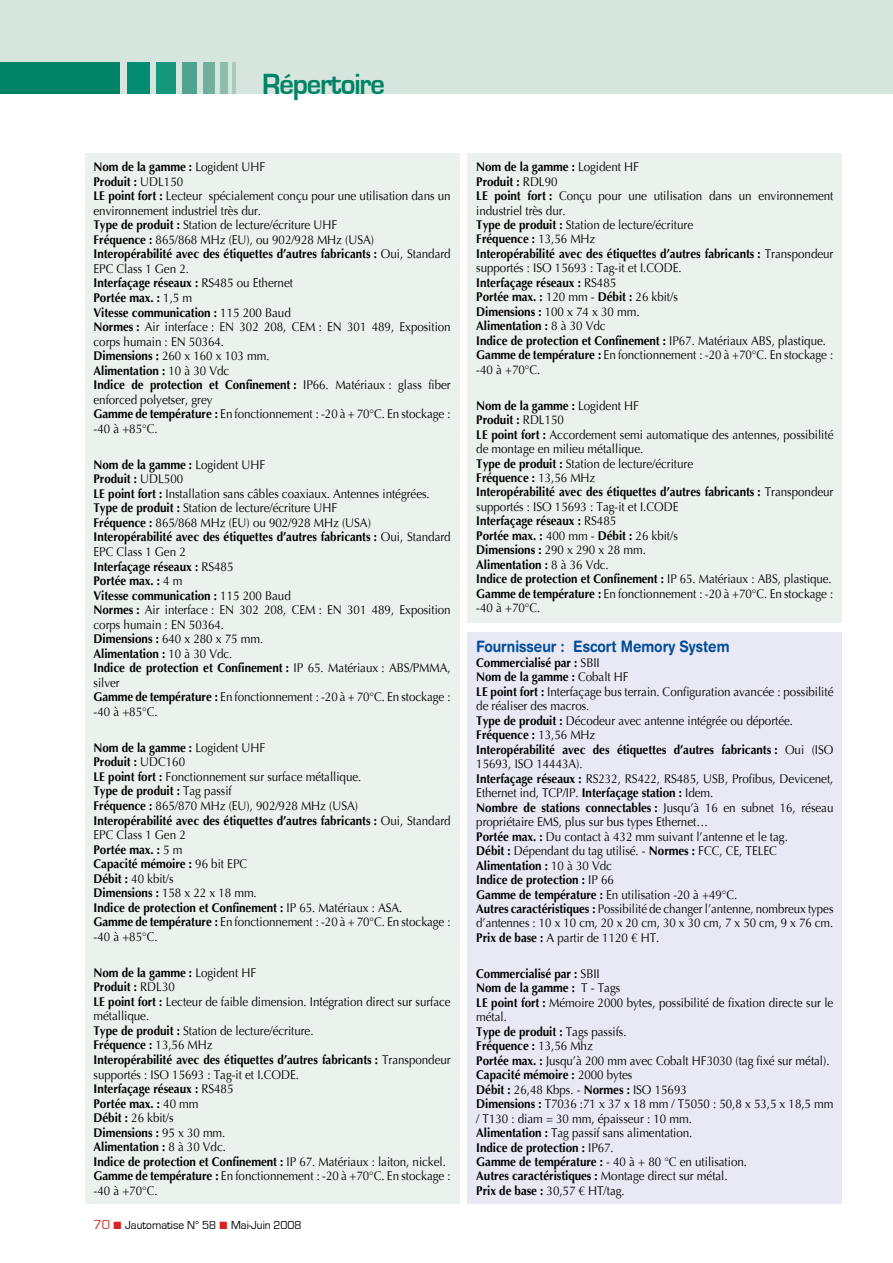
<style>
.page{position:relative;width:893px;height:1263px;background:#fff}
.page>*{position:absolute;margin:0;border:0;box-sizing:border-box;transform-origin:0 0}
.t1{font:700 30px "Eurostile";letter-spacing:-.04em;color:#008365;scale:.95 1}
.t2{font:700 15.75px "Helvetica Rounded";letter-spacing:-.005em;color:#004c99;scale:.88 1}
.t3{font:12.6px/14.5px "Optima";letter-spacing:-.005em;color:#000;scale:.92 1}
.t4{font:12px "Eurostile";color:#000;scale:.95 1}
.s1{font-weight:700}
.s2{font-size:13.5px;color:#d52422}
.s3{color:#d52422}
</style>
<div class="page">
<div style="left:0;top:0;width:893px;height:94px;background:#d6e5de"></div>
<div style="left:0;top:62px;width:120px;height:32px;background:#008365"></div>
<div style="left:128px;top:62px;width:22px;height:32px;background:#008d71"></div>
<div style="left:157px;top:62px;width:19px;height:32px;background:#16987f"></div>
<div style="left:182px;top:62px;width:15px;height:32px;background:#50a48e"></div>
<div style="left:203px;top:62px;width:11px;height:32px;background:#71b09d"></div>
<div style="left:220px;top:62px;width:7px;height:32px;background:#8dbdad"></div>
<hr style="left:232px;top:62px;width:4px;height:32px;background:#a8cbbe">
<div style="left:468px;top:632px;width:374px;height:571px;background:#e8e9f4"></div>
<div style="left:468px;top:153px;width:374px;height:469px;background:#ebf2ee"></div>
<div style="left:85px;top:153px;width:374px;height:1050px;background:#ebf2ee"></div>
<h1 class="t1" style="left:262px;top:68px;width:131px">Répertoire</h1>
<p class="t3" style="left:94px;top:160px;width:390px"><span class="s1">Nom de la gamme :</span> Logident UHF<br><span class="s1">Produit :</span> UDL150<br><span class="s1">LE point fort :</span> Lecteur spécialement conçu pour une utilisation dans un environnement industriel très dur.<br><span class="s1">Type de produit :</span> Station de lecture/écriture UHF<br><span class="s1">Fréquence :</span> 865/868 MHz (EU), ou 902/928 MHz (USA)<br><span class="s1">Interopérabilité avec des étiquettes d’autres fabricants :</span> Oui, Standard EPC Class 1 Gen 2.<br><span class="s1">Interfaçage réseaux :</span> RS485 ou Ethernet<br><span class="s1">Portée max. :</span> 1,5 m<br><span class="s1">Vitesse communication :</span> 115 200 Baud<br><span class="s1">Normes :</span> Air interface : EN 302 208, CEM : EN 301 489, Exposition corps humain : EN 50364.<br><span class="s1">Dimensions :</span> 260 x 160 x 103 mm.<br><span class="s1">Alimentation :</span> 10 à 30 Vdc<br><span class="s1">Indice de protection et Confinement :</span> IP66. Matériaux : glass fiber enforced polyetser, grey<br><span class="s1">Gamme de température :</span> En fonctionnement : -20 à + 70°C. En stockage : -40 à +85°C.</p>
<p class="t3" style="left:94px;top:457px;width:390px"><span class="s1">Nom de la gamme :</span> Logident UHF<br><span class="s1">Produit :</span> UDL500<br><span class="s1">LE point fort :</span> Installation sans câbles coaxiaux. Antennes intégrées.<br><span class="s1">Type de produit :</span> Station de lecture/écriture UHF<br><span class="s1">Fréquence :</span> 865/868 MHz (EU) ou 902/928 MHz (USA)<br><span class="s1">Interopérabilité avec des étiquettes d’autres fabricants :</span> Oui, Standard EPC Class 1 Gen 2<br><span class="s1">Interfaçage réseaux :</span> RS485<br><span class="s1">Portée max. :</span> 4 m<br><span class="s1">Vitesse communication :</span> 115 200 Baud<br><span class="s1">Normes :</span> Air interface : EN 302 208, CEM : EN 301 489, Exposition corps humain : EN 50364.<br><span class="s1">Dimensions :</span> 640 x 280 x 75 mm.<br><span class="s1">Alimentation :</span> 10 à 30 Vdc.<br><span class="s1">Indice de protection et Confinement :</span> IP 65. Matériaux : ABS/PMMA, silver<br><span class="s1">Gamme de température :</span> En fonctionnement : -20 à + 70°C. En stockage : -40 à +85°C.</p>
<p class="t3" style="left:94px;top:740px;width:390px"><span class="s1">Nom de la gamme :</span> Logident UHF<br><span class="s1">Produit :</span> UDC160<br><span class="s1">LE point fort :</span> Fonctionnement sur surface métallique.<br><span class="s1">Type de produit :</span> Tag passif<br><span class="s1">Fréquence :</span> 865/870 MHz (EU), 902/928 MHz (USA)<br><span class="s1">Interopérabilité avec des étiquettes d’autres fabricants :</span> Oui, Standard EPC Class 1 Gen 2<br><span class="s1">Portée max. :</span> 5 m<br><span class="s1">Capacité mémoire :</span> 96 bit EPC<br><span class="s1">Débit :</span> 40 kbit/s<br><span class="s1">Dimensions :</span> 158 x 22 x 18 mm.<br><span class="s1">Indice de protection et Confinement :</span> IP 65. Matériaux : ASA.<br><span class="s1">Gamme de température :</span> En fonctionnement : -20 à + 70°C. En stockage : -40 à +85°C.</p>
<p class="t3" style="left:94px;top:965px;width:390px"><span class="s1">Nom de la gamme :</span> Logident HF<br><span class="s1">Produit :</span> RDL30<br><span class="s1">LE point fort :</span> Lecteur de faible dimension. Intégration direct sur surface métallique.<br><span class="s1">Type de produit :</span> Station de lecture/écriture.<br><span class="s1">Fréquence :</span> 13,56 MHz<br><span class="s1">Interopérabilité avec des étiquettes d’autres fabricants :</span> Transpondeur supportés : ISO 15693 : Tag-it et I.CODE.<br><span class="s1">Interfaçage réseaux :</span> RS485<br><span class="s1">Portée max. :</span> 40 mm<br><span class="s1">Débit :</span> 26 kbit/s<br><span class="s1">Dimensions :</span> 95 x 30 mm.<br><span class="s1">Alimentation :</span> 8 à 30 Vdc.<br><span class="s1">Indice de protection et Confinement :</span> IP 67. Matériaux : laiton, nickel.<br><span class="s1">Gamme de température :</span> En fonctionnement : -20 à +70°C. En stockage : -40 à +70°C.</p>
<p class="t4" style="left:94px;top:1218px;width:220px"><span class="s2">70</span> <span class="s3">■</span> Jautomatise N° 58 <span class="s3">■</span> Mai-Juin 2008</p>
<p class="t3" style="left:476px;top:160px;width:390px"><span class="s1">Nom de la gamme :</span> Logident HF<br><span class="s1">Produit :</span> RDL90<br><span class="s1">LE point fort :</span> Conçu pour une utilisation dans un environnement industriel très dur.<br><span class="s1">Type de produit :</span> Station de lecture/écriture<br><span class="s1">Fréquence :</span> 13,56 MHz<br><span class="s1">Interopérabilité avec des étiquettes d’autres fabricants :</span> Transpondeur supportés : ISO 15693 : Tag-it et I.CODE.<br><span class="s1">Interfaçage réseaux :</span> RS485<br><span class="s1">Portée max. :</span> 120 mm - <span class="s1">Débit :</span> 26 kbit/s<br><span class="s1">Dimensions :</span> 100 x 74 x 30 mm.<br><span class="s1">Alimentation :</span> 8 à 30 Vdc<br><span class="s1">Indice de protection et Confinement :</span> IP67. Matériaux ABS, plastique.<br><span class="s1">Gamme de température :</span> En fonctionnement : -20 à +70°C. En stockage : -40 à +70°C.</p>
<p class="t3" style="left:476px;top:398px;width:390px"><span class="s1">Nom de la gamme :</span> Logident HF<br><span class="s1">Produit :</span> RDL150<br><span class="s1">LE point fort :</span> Accordement semi automatique des antennes, possibilité de montage en milieu métallique.<br><span class="s1">Type de produit :</span> Station de lecture/écriture<br><span class="s1">Fréquence :</span> 13,56 MHz<br><span class="s1">Interopérabilité avec des étiquettes d’autres fabricants :</span> Transpondeur supportés : ISO 15693 : Tag-it et I.CODE<br><span class="s1">Interfaçage réseaux :</span> RS485<br><span class="s1">Portée max. :</span> 400 mm - <span class="s1">Débit :</span> 26 kbit/s<br><span class="s1">Dimensions :</span> 290 x 290 x 28 mm.<br><span class="s1">Alimentation :</span> 8 à 36 Vdc.<br><span class="s1">Indice de protection et Confinement :</span> IP 65. Matériaux : ABS, plastique.<br><span class="s1">Gamme de température :</span> En fonctionnement : -20 à +70°C. En stockage : -40 à +70°C.</p>
<p class="t2" style="left:476px;top:637px;width:289px">Fournisseur : Escort Memory System</p>
<p class="t3" style="left:476px;top:655px;width:390px"><span class="s1">Commercialisé par :</span> SBII<br><span class="s1">Nom de la gamme :</span> Cobalt HF<br><span class="s1">LE point fort :</span> Interfaçage bus terrain. Configuration avancée : possibilité de réaliser des macros.<br><span class="s1">Type de produit :</span> Décodeur avec antenne intégrée ou déportée.<br><span class="s1">Fréquence :</span> 13,56 MHz<br><span class="s1">Interopérabilité avec des étiquettes d’autres fabricants :</span> Oui (ISO 15693, ISO 14443A).<br><span class="s1">Interfaçage réseaux :</span> RS232, RS422, RS485, USB, Profibus, Devicenet, Ethernet ind, TCP/IP. <span class="s1">Interfaçage station :</span> Idem.<br><span class="s1">Nombre de stations connectables :</span> Jusqu’à 16 en subnet 16, réseau propriétaire EMS, plus sur bus types Ethernet…<br><span class="s1">Portée max. :</span> Du contact à 432 mm suivant l’antenne et le tag.<br><span class="s1">Débit :</span> Dépendant du tag utilisé. - <span class="s1">Normes :</span> FCC, CE, TELEC <span class="s1">Alimentation :</span> 10 à 30 Vdc<br><span class="s1">Indice de protection :</span> IP 66<br><span class="s1">Gamme de température :</span> En utilisation -20 à +49°C.<br><span class="s1">Autres caractéristiques :</span> Possibilité de changer l’antenne, nombreux types d’antennes : 10 x 10 cm, 20 x 20 cm, 30 x 30 cm, 7 x 50 cm, 9 x 76 cm.<br><span class="s1">Prix de base :</span> A partir de 1120 € HT.</p>
<p class="t3" style="left:476px;top:966px;width:390px"><span class="s1">Commercialisé par :</span> SBII<br><span class="s1">Nom de la gamme :</span> T - Tags<br><span class="s1">LE point fort :</span> Mémoire 2000 bytes, possibilité de fixation directe sur le métal.<br><span class="s1">Type de produit :</span> Tags passifs.<br><span class="s1">Fréquence :</span> 13,56 Mhz<br><span class="s1">Portée max. :</span> Jusqu’à 200 mm avec Cobalt HF3030 (tag fixé sur métal).<br><span class="s1">Capacité mémoire :</span> 2000 bytes<br><span class="s1">Débit :</span> 26,48 Kbps. - <span class="s1">Normes :</span> ISO 15693<br><span class="s1">Dimensions :</span> T7036 :71 x 37 x 18 mm / T5050 : 50,8 x 53,5 x 18,5 mm / T130 : diam = 30 mm, épaisseur : 10 mm.<br><span class="s1">Alimentation :</span> Tag passif sans alimentation.<br><span class="s1">Indice de protection :</span> IP67.<br><span class="s1">Gamme de température :</span> - 40 à + 80 °C en utilisation.<br><span class="s1">Autres caractéristiques :</span> Montage direct sur métal.<br><span class="s1">Prix de base :</span> 30,57 € HT/tag.</p>
</div>
